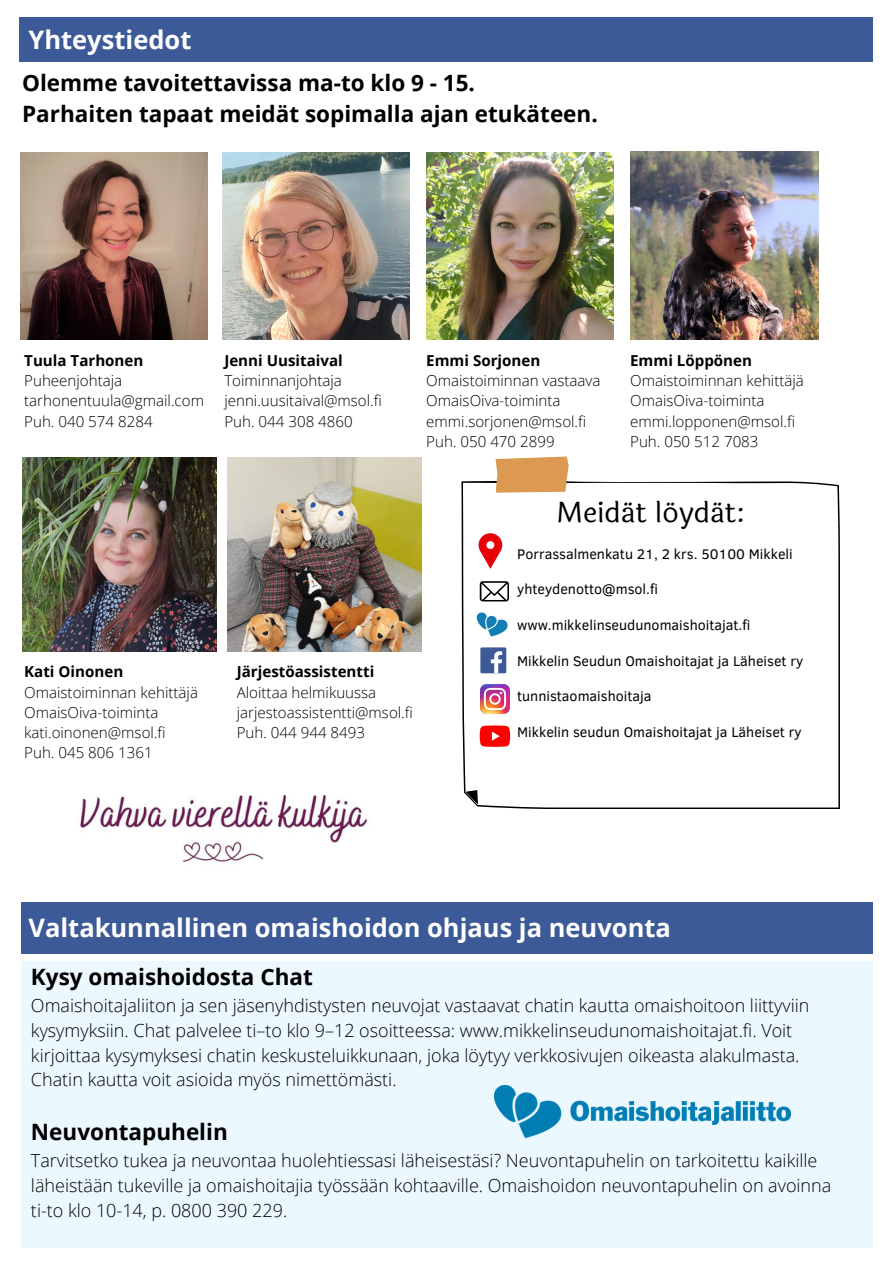
<style>
.page{position:relative;width:893px;height:1264px;background:#fff}
.page>*{position:absolute;margin:0;border:0;box-sizing:border-box;transform-origin:0 0}
.t1{font:28.35px "Laila";color:#000}
.t2{font:700 25.5px "Open Sans";color:#fff}
.t3{font:700 22.5px "Open Sans";color:#000}
.t4{font:300 18px/24.8px "Open Sans";color:#000}
.t5{font:300 15.15px "Open Sans";color:#000}
.t6{font:700 15.15px "Open Sans";color:#000}
.t7{font:14.25px "Clear Sans";color:#000}
</style>
<div class="page">
<img style="left:222px;top:152px;width:187px;height:187px">
<img style="left:426px;top:152px;width:187px;height:187px">
<img style="left:23px;top:458px;width:193px;height:193px">
<img style="left:630px;top:151px;width:188px;height:188px">
<svg style="left:461px;top:481px;width:378px;height:328px"></svg>
<svg style="left:495px;top:456px;width:73px;height:36px;background:#dda05f"></svg>
<svg style="left:478px;top:533px;width:24px;height:36px"></svg>
<div style="left:480px;top:647px;width:26px;height:26px;background:#3d5a98"></div>
<svg style="left:491px;top:651px;width:11px;height:22px"></svg>
<img style="left:480px;top:684px;width:29px;height:29px">
<svg style="left:479px;top:725px;width:31px;height:21px"></svg>
<img style="left:21px;top:152px;width:187px;height:187px">
<img style="left:228px;top:458px;width:193px;height:193px">
<div style="left:19px;top:18px;width:853px;height:44px;background:#3d5a98"></div>
<img style="left:80px;top:795px;width:288px;height:67px">
<div style="left:21px;top:960px;width:851px;height:287px;background:#ebf9ff"></div>
<div style="left:21px;top:902px;width:851px;height:51px;background:#3d5a98"></div>
<svg style="left:479px;top:581px;width:30px;height:20px"></svg>
<img style="left:476px;top:607px;width:33px;height:34px">
<img style="left:495px;top:1085px;width:295px;height:52px">
<p class="t2" style="left:28px;top:22px;width:164px">Yhteystiedot</p>
<p class="t3" style="left:22px;top:67px;width:454px">Olemme tavoitettavissa ma-to klo 9 - 15.</p>
<p class="t3" style="left:22px;top:98px;width:577px">Parhaiten tapaat meidät sopimalla ajan etukäteen.</p>
<p class="t6" style="left:24px;top:350px;width:121px">Tuula Tarhonen</p>
<p class="t5" style="left:24px;top:370px;width:99px">Puheenjohtaja</p>
<p class="t5" style="left:24px;top:390px;width:181px">tarhonentuula@gmail.com</p>
<p class="t5" style="left:24px;top:410px;width:130px">Puh. 040 574 8284</p>
<p class="t6" style="left:224px;top:350px;width:120px">Jenni Uusitaival</p>
<p class="t5" style="left:224px;top:370px;width:119px">Toiminnanjohtaja</p>
<p class="t5" style="left:224px;top:390px;width:159px">jenni.uusitaival@msol.fi</p>
<p class="t5" style="left:224px;top:410px;width:130px">Puh. 044 308 4860</p>
<p class="t6" style="left:426px;top:350px;width:116px">Emmi Sorjonen</p>
<p class="t5" style="left:426px;top:370px;width:176px">Omaistoiminnan vastaava</p>
<p class="t5" style="left:426px;top:390px;width:136px">OmaisOiva-toiminta</p>
<p class="t5" style="left:426px;top:410px;width:161px">emmi.sorjonen@msol.fi</p>
<p class="t5" style="left:426px;top:431px;width:130px">Puh. 050 470 2899</p>
<p class="t6" style="left:630px;top:350px;width:123px">Emmi Löppönen</p>
<p class="t5" style="left:630px;top:370px;width:175px">Omaistoiminnan kehittäjä</p>
<p class="t5" style="left:630px;top:390px;width:136px">OmaisOiva-toiminta</p>
<p class="t5" style="left:630px;top:410px;width:166px">emmi.lopponen@msol.fi</p>
<p class="t5" style="left:630px;top:431px;width:130px">Puh. 050 512 7083</p>
<p class="t6" style="left:24px;top:661px;width:101px">Kati Oinonen</p>
<p class="t5" style="left:24px;top:681px;width:175px">Omaistoiminnan kehittäjä</p>
<p class="t5" style="left:24px;top:701px;width:136px">OmaisOiva-toiminta</p>
<p class="t5" style="left:24px;top:722px;width:143px">kati.oinonen@msol.fi</p>
<p class="t5" style="left:24px;top:742px;width:130px">Puh. 045 806 1361</p>
<p class="t6" style="left:237px;top:661px;width:139px">Järjestöassistentti</p>
<p class="t5" style="left:237px;top:681px;width:141px">Aloittaa helmikuussa</p>
<p class="t5" style="left:237px;top:701px;width:177px">jarjestoassistentti@msol.fi</p>
<p class="t5" style="left:237px;top:722px;width:130px">Puh. 044 944 8493</p>
<p class="t1" style="left:556px;top:491px;width:191px">Meidät löydät:</p>
<p class="t7" style="left:517px;top:543px;width:277px">Porrassalmenkatu 21, 2 krs. 50100 Mikkeli</p>
<p class="t7" style="left:517px;top:579px;width:142px">yhteydenotto@msol.fi</p>
<p class="t7" style="left:517px;top:614px;width:235px">www.mikkelinseudunomaishoitajat.fi</p>
<p class="t7" style="left:517px;top:650px;width:288px">Mikkelin Seudun Omaishoitajat ja Läheiset ry</p>
<p class="t7" style="left:517px;top:686px;width:136px">tunnistaomaishoitaja</p>
<p class="t7" style="left:517px;top:721px;width:286px">Mikkelin seudun Omaishoitajat ja Läheiset ry</p>
<p class="t2" style="left:28px;top:909px;width:644px">Valtakunnallinen omaishoidon ohjaus ja neuvonta</p>
<p class="t3" style="left:31px;top:961px;width:283px">Kysy omaishoidosta Chat</p>
<p class="t4" style="left:31px;top:992px;width:779px">Omaishoitajaliiton ja sen jäsenyhdistysten neuvojat vastaavat chatin kautta omaishoitoon liittyviin kysymyksiin. Chat palvelee ti–to klo 9–12 osoitteessa: www.mikkelinseudunomaishoitajat.fi. Voit kirjoittaa kysymyksesi chatin keskusteluikkunaan, joka löytyy verkkosivujen oikeasta alakulmasta.</p>
<p class="t4" style="left:31px;top:1067px;width:367px">Chatin kautta voit asioida myös nimettömästi.</p>
<p class="t3" style="left:31px;top:1116px;width:198px">Neuvontapuhelin</p>
<p class="t4" style="left:31px;top:1148px;width:801px">Tarvitsetko tukea ja neuvontaa huolehtiessasi läheisestäsi? Neuvontapuhelin on tarkoitettu kaikille läheistään tukeville ja omaishoitajia työssään kohtaaville. Omaishoidon neuvontapuhelin on avoinna</p>
<p class="t4" style="left:31px;top:1197px;width:258px">ti-to klo 10-14, p. 0800 390 229.</p>
</div>
